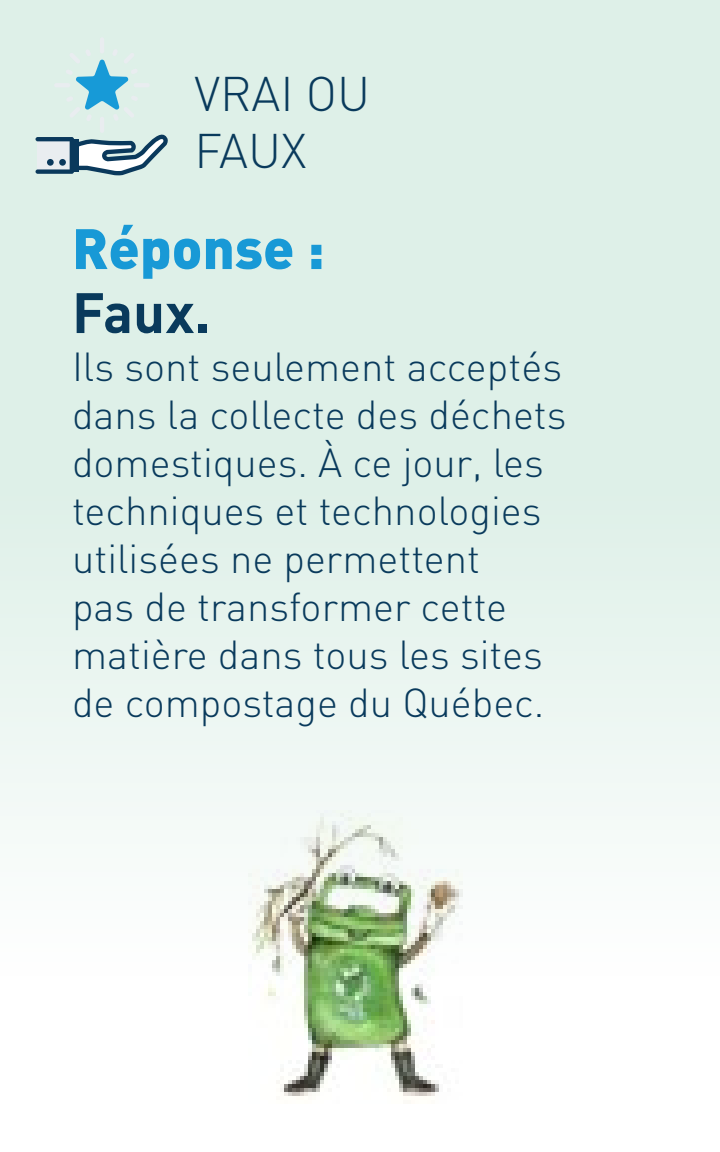
<style>
.page{position:relative;width:720px;height:1152px;background:#fff}
.page>*{position:absolute;margin:0;border:0;box-sizing:border-box;transform-origin:0 0}
.t1{font:900 56px/64px "DIN";color:#1899d6}
.t2{font:300 48px "DIN";color:#093a5c}
.t3{font:300 40px/48px "DIN";color:#093a5c}
.s1{font-weight:700;color:#093a5c}
</style>
<div class="page">
<div style="left:0;top:0;width:720px;height:1152px;background:linear-gradient(to bottom,#d5ece1,#fff)"></div>
<img style="left:248px;top:810px;width:214px;height:293px">
<svg style="left:36px;top:133px;width:132px;height:42px"></svg>
<div style="left:59px;top:159px;width:7px;height:7px;background:#0a395c;border-radius:50%"></div>
<div style="left:47px;top:159px;width:7px;height:7px;background:#0a395c;border-radius:50%"></div>
<hr style="left:100px;top:37px;width:4px;height:16px;background:#e9edf0;border-radius:2px">
<hr style="left:100px;top:117px;width:4px;height:16px;background:#e9edf0;border-radius:2px">
<hr style="left:54px;top:83px;width:16px;height:4px;background:#e9edf0;border-radius:2px">
<hr style="left:134px;top:83px;width:16px;height:4px;background:#e9edf0;border-radius:2px">
<svg style="left:66px;top:49px;width:72px;height:72px;background:#b0dbe4"></svg>
<p class="t2" style="left:194px;top:64px;width:177px">VRAI OU</p>
<p class="t2" style="left:194px;top:121px;width:114px">FAUX</p>
<p class="t1" style="left:72px;top:214px;width:254px">Réponse :<br><span class="s1">Faux.</span></p>
<p class="t3" style="left:72px;top:342px;width:496px">Ils sont seulement acceptés dans la collecte des déchets domestiques. À ce jour, les techniques et technologies utilisées ne permettent<br>pas de transformer cette matière dans tous les sites de compostage du Québec.</p>
</div>
